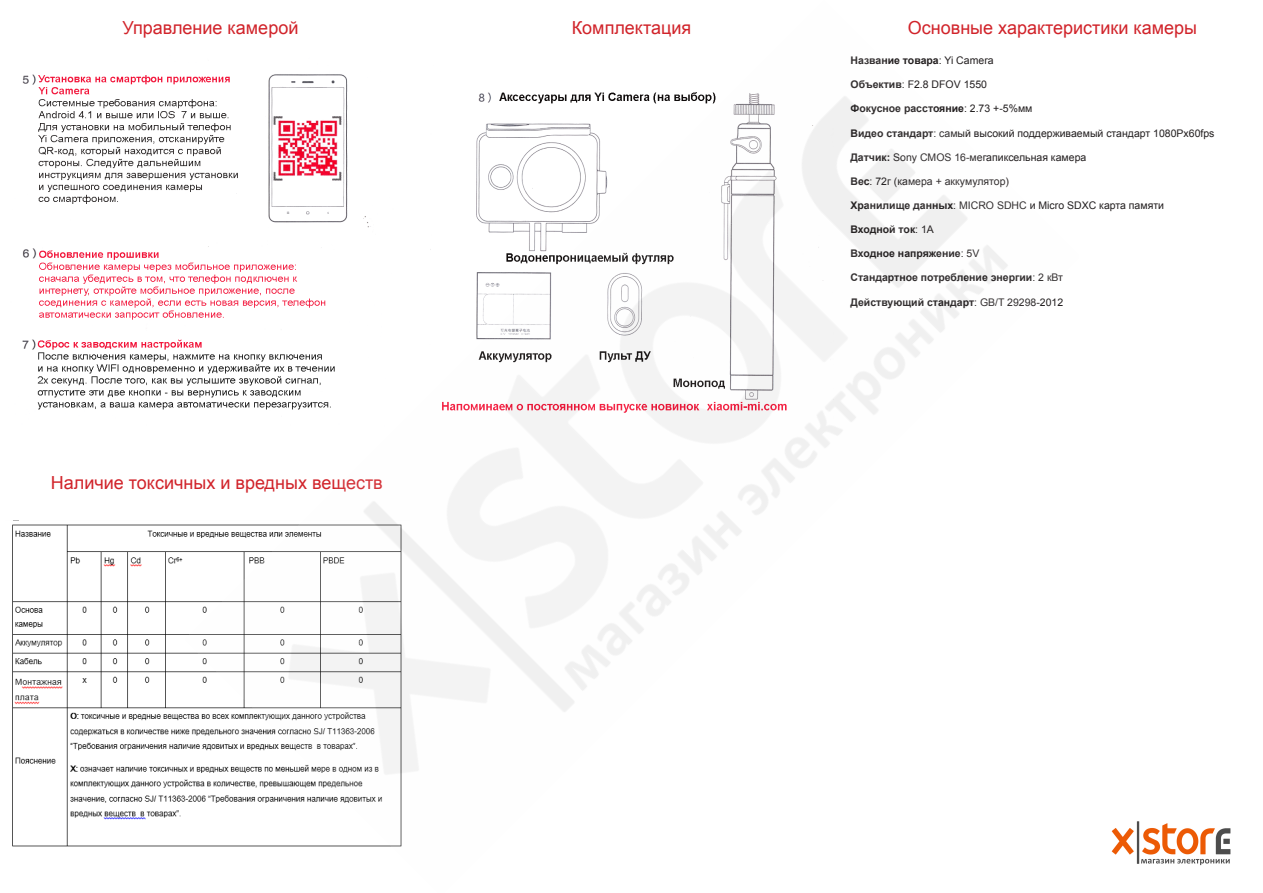
<style>
.page{position:relative;width:1263px;height:893px;background:#fff}
.page>*{position:absolute;margin:0;border:0;box-sizing:border-box;transform-origin:0 0}
.t1{font:18px "Arial";color:#d1232a}
.t2{font:10.5px "Arial";color:#231f20}
.t3{font:700 10.5px "Arial";color:#231f20}
.s1{font-weight:400}
.s2{font-weight:700}
</style>
<div class="page">
<img style="left:22px;top:74px;width:163px;height:336px">
<img style="left:12px;top:524px;width:173px;height:323px">
<img style="left:185px;top:74px;width:823px;height:773px">
<img style="left:1111px;top:821px;width:120px;height:45px">
<p class="t1" style="left:123px;top:16px;width:177px">Управление камерой</p>
<p class="t1" style="left:572px;top:16px;width:121px">Комплектация</p>
<p class="t1" style="left:908px;top:16px;width:291px">Основные характеристики камеры</p>
<p class="t3" style="left:850px;top:53px;width:145px">Название товара<span class="s1">: Yi Camera</span></p>
<p class="t2" style="left:850px;top:77px;width:138px"><span class="s2">Объектив</span>: F2.8 DFOV 1550</p>
<p class="t3" style="left:850px;top:101px;width:183px">Фокусное расстояние<span class="s1">: 2.73 +-5%мм</span></p>
<p class="t2" style="left:850px;top:127px;width:365px"><span class="s2">Видео стандарт</span>: самый высокий поддерживаемый стандарт 1080Px60fps</p>
<p class="t2" style="left:850px;top:151px;width:237px"><span class="s2">Датчик:</span> Sony CMOS 16-мегапиксельная камера</p>
<p class="t2" style="left:850px;top:175px;width:160px"><span class="s2">Вес</span>: 72г (камера + аккумулятор)</p>
<p class="t2" style="left:850px;top:199px;width:315px"><span class="s2">Хранилище данных</span>: MICRO SDHC и Micro SDXC карта памяти</p>
<p class="t3" style="left:850px;top:222px;width:85px">Входной ток<span class="s1">: 1А</span></p>
<p class="t3" style="left:850px;top:246px;width:130px">Входное напряжение<span class="s1">: 5V</span></p>
<p class="t3" style="left:850px;top:270px;width:214px">Стандартное потребление энергии<span class="s1">: 2 кВт</span></p>
<p class="t3" style="left:850px;top:295px;width:214px">Действующий стандарт<span class="s1">: GB/T 29298-2012</span></p>
<p class="t1" style="left:51px;top:471px;width:333px">Наличие токсичных и вредных веществ</p>
</div>
